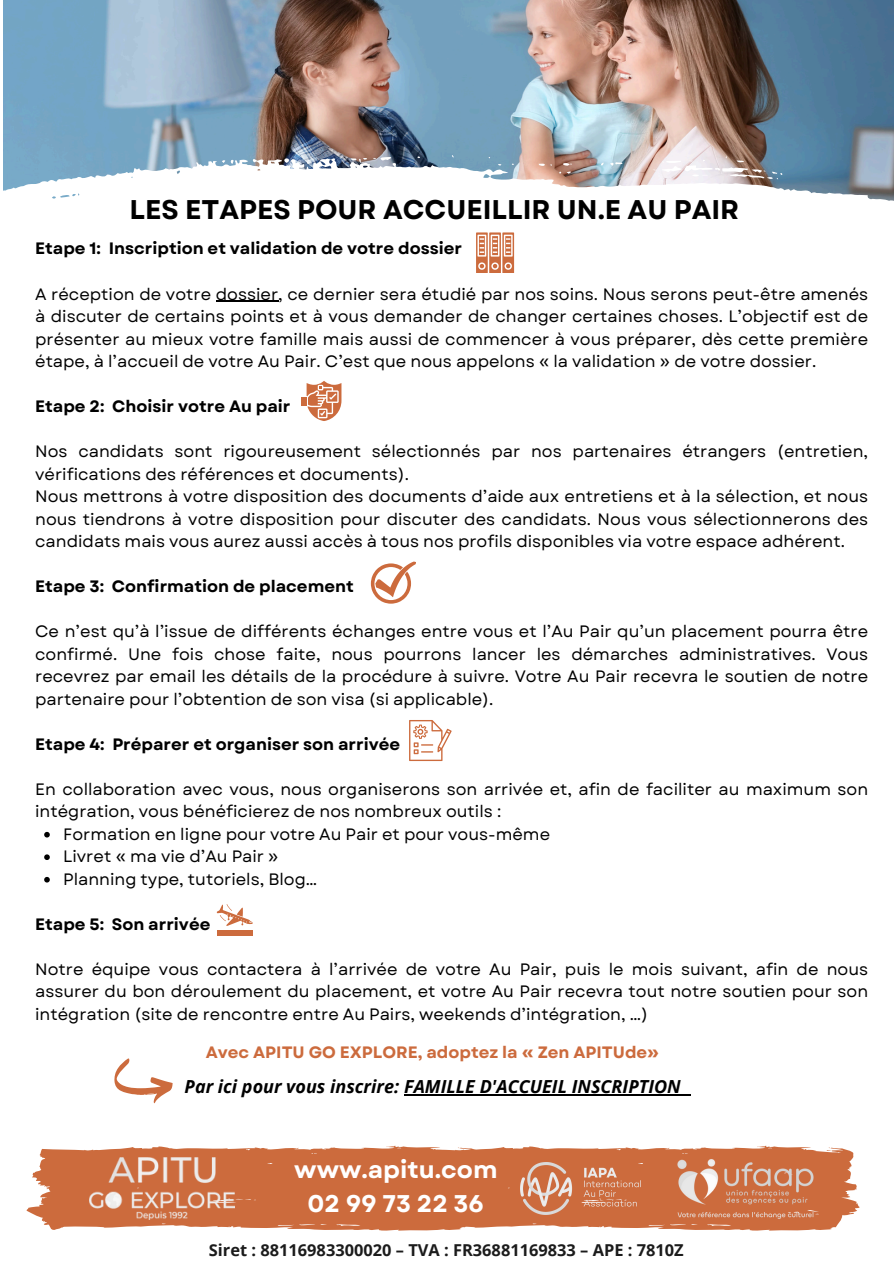
<style>
.page{position:relative;width:894px;height:1264px;background:#fff}
.page>*{position:absolute;margin:0;border:0;box-sizing:border-box;transform-origin:0 0}
.t1{font:700 27px "Garet";color:#000}
.t2{font:700 24.15px/33.8px "Garet";color:#fff;text-align:center}
.t3{font:italic 700 18px "Open Sans";color:#000}
.t4{font:16.5px/22.5px "Garet";color:#000;text-align:justify}
.t5{font:700 16.5px "Garet";color:#000}
.t6{font:700 16.5px "Garet";color:#cc6b3d}
.t7{font:700 16.35px "Open Sans";color:#1b1b1b}
</style>
<div class="page">
<img style="left:4px;top:0;width:889px;height:155px">
<svg style="left:3px;top:155px;width:890px;height:118px"></svg>
<hr style="left:216px;top:300px;width:62px;height:2px;background:#000">
<svg style="left:44px;top:831px;width:6px;height:6px"></svg>
<svg style="left:44px;top:854px;width:6px;height:6px"></svg>
<svg style="left:44px;top:876px;width:6px;height:6px"></svg>
<div style="left:217px;top:929px;width:35px;height:6px;background:#cc6b3d"></div>
<svg style="left:217px;top:904px;width:35px;height:21px"></svg>
<svg style="left:409px;top:720px;width:42px;height:41px"></svg>
<svg style="left:371px;top:561px;width:45px;height:42px"></svg>
<div style="left:301px;top:397px;width:5px;height:9px;background:#cc6b3d"></div>
<svg style="left:306px;top:381px;width:35px;height:40px"></svg>
<svg style="left:476px;top:232px;width:38px;height:41px"></svg>
<hr style="left:404px;top:1094px;width:277px;height:1px;background:#000">
<svg style="left:114px;top:1058px;width:59px;height:46px"></svg>
<svg style="left:27px;top:1145px;width:831px;height:86px;background:#d3815a"></svg>
<img style="left:89px;top:1157px;width:145px;height:62px">
<img style="left:520px;top:1162px;width:120px;height:51px">
<img style="left:672px;top:1157px;width:146px;height:63px">
<p class="t1" style="left:129px;top:190px;width:611px">LES ETAPES POUR ACCUEILLIR UN.E AU PAIR</p>
<p class="t5" style="left:35px;top:237px;width:428px">Etape 1: Inscription et validation de votre dossier</p>
<p class="t4" style="left:35px;top:282px;width:834px">A réception de votre dossier, ce dernier sera étudié par nos soins. Nous serons peut-être amenés à discuter de certains points et à vous demander de changer certaines choses. L’objectif est de présenter au mieux votre famille mais aussi de commencer à vous préparer, dès cette première étape, à l’accueil de votre Au Pair. C’est que nous appelons « la validation » de votre dossier.</p>
<h1 class="t5" style="left:35px;top:394px;width:257px">Etape 2: Choisir votre Au pair</h1>
<p class="t4" style="left:35px;top:440px;width:834px">Nos candidats sont rigoureusement sélectionnés par nos partenaires étrangers (entretien, vérifications des références et documents).</p>
<h3 class="t4" style="left:35px;top:485px;width:834px">Nous mettrons à votre disposition des documents d’aide aux entretiens et à la sélection, et nous nous tiendrons à votre disposition pour discuter des candidats. Nous vous sélectionnerons des candidats mais vous aurez aussi accès à tous nos profils disponibles via votre espace adhérent.</h3>
<p class="t5" style="left:35px;top:574px;width:320px">Etape 3: Confirmation de placement</p>
<h3 class="t4" style="left:35px;top:620px;width:834px">Ce n’est qu’à l’issue de différents échanges entre vous et l’Au Pair qu’un placement pourra être confirmé. Une fois chose faite, nous pourrons lancer les démarches administratives. Vous recevrez par email les détails de la procédure à suivre. Votre Au Pair recevra le soutien de notre partenaire pour l’obtention de son visa (si applicable).</h3>
<p class="t5" style="left:35px;top:732px;width:366px">Etape 4: Préparer et organiser son arrivée</p>
<p class="t4" style="left:35px;top:777px;width:834px">En collaboration avec vous, nous organiserons son arrivée et, afin de faciliter au maximum son intégration, vous bénéficierez de nos nombreux outils :</p>
<h3 class="t4" style="left:63px;top:822px;width:488px">Formation en ligne pour votre Au Pair et pour vous-même</h3>
<p class="t4" style="left:63px;top:845px;width:217px">Livret « ma vie d’Au Pair »</p>
<h3 class="t4" style="left:63px;top:867px;width:255px">Planning type, tutoriels, Blog…</h3>
<p class="t5" style="left:35px;top:912px;width:177px">Etape 5: Son arrivée</p>
<p class="t4" style="left:35px;top:957px;width:834px">Notre équipe vous contactera à l’arrivée de votre Au Pair, puis le mois suivant, afin de nous assurer du bon déroulement du placement, et votre Au Pair recevra tout notre soutien pour son intégration (site de rencontre entre Au Pairs, weekends d’intégration, …)</p>
<h3 class="t6" style="left:206px;top:1040px;width:455px">Avec APITU GO EXPLORE, adoptez la « Zen APITUde»</h3>
<p class="t3" style="left:184px;top:1074px;width:497px">Par ici pour vous inscrire: FAMILLE D'ACCUEIL INSCRIPTION</p>
<p class="t2" style="left:294px;top:1152px;width:205px">www.apitu.com<br>02 99 73 22 36</p>
<p class="t7" style="left:209px;top:1238px;width:476px">Siret : 88116983300020 – TVA : FR36881169833 – APE : 7810Z</p>
</div>
